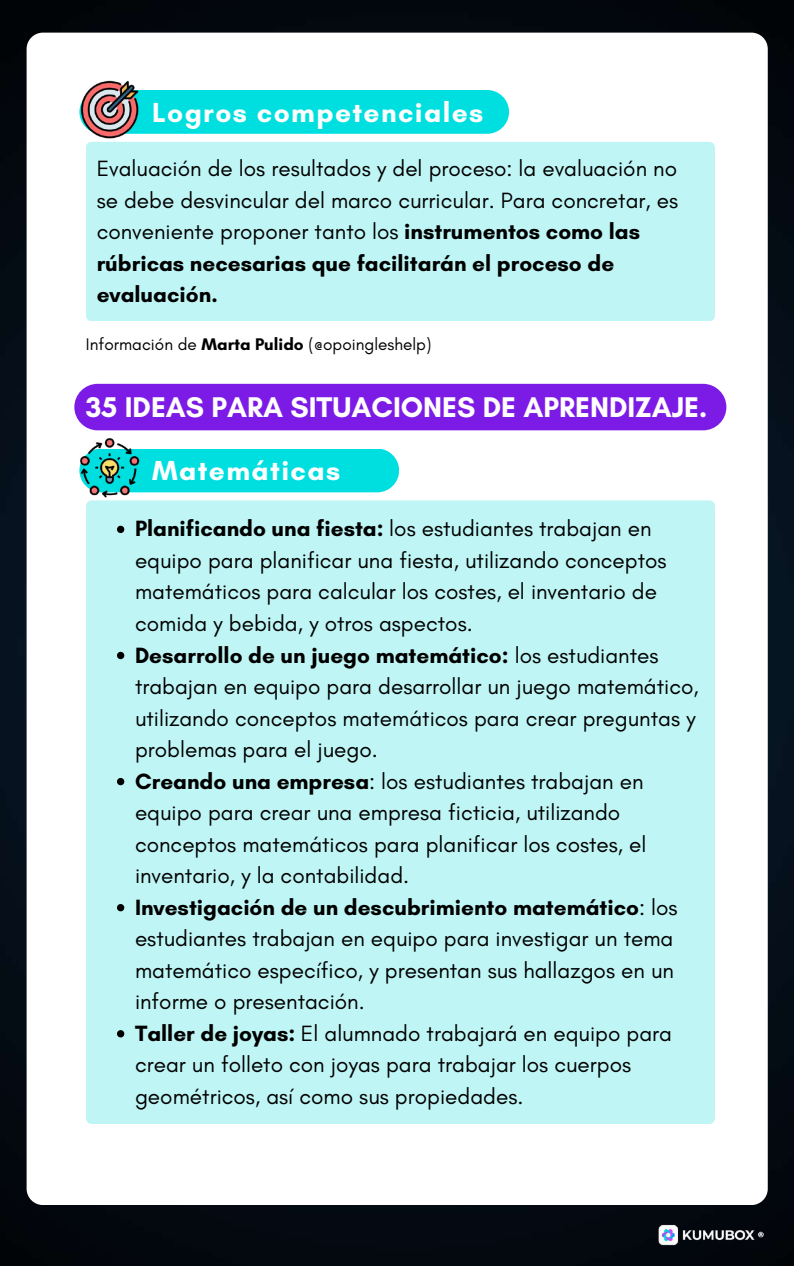
<style>
.page{position:relative;width:794px;height:1266px;background:#fff}
.page>*{position:absolute;margin:0;border:0;box-sizing:border-box;transform-origin:0 0}
.t1{font:700 29.03px "Glacial Indifference";color:#fefefe}
.t2{font:700 28.05px "Glacial Indifference";letter-spacing:.05em;color:#fefefe}
.t3{font:22.5px/31.5px "Glacial Indifference";color:#000}
.t4{font:17.17px "Glacial Indifference";color:#000}
.s1{font-weight:700}
</style>
<div class="page">
<img style="left:0;top:0;width:793px;height:1266px">
<div style="left:27px;top:33px;width:740px;height:1172px;background:#fff;border-radius:16px"></div>
<img style="left:656px;top:1221px;width:111px;height:25px">
<div style="left:79px;top:90px;width:429px;height:44px;background:#00dfdf;border-radius:22px"></div>
<img style="left:79px;top:80px;width:60px;height:59px">
<div style="left:86px;top:142px;width:628px;height:179px;background:#bff5f5;border-radius:6px"></div>
<div style="left:74px;top:384px;width:652px;height:46px;background:#7c1be6;border-radius:23px"></div>
<div style="left:79px;top:448px;width:320px;height:44px;background:#00dfdf;border-radius:22px"></div>
<img style="left:79px;top:438px;width:60px;height:59px">
<div style="left:86px;top:500px;width:628px;height:624px;background:#bff5f5;border-radius:6px"></div>
<svg style="left:117px;top:526px;width:7px;height:7px"></svg>
<svg style="left:117px;top:652px;width:7px;height:7px"></svg>
<svg style="left:117px;top:778px;width:7px;height:7px"></svg>
<svg style="left:117px;top:904px;width:7px;height:7px"></svg>
<svg style="left:117px;top:1030px;width:7px;height:7px"></svg>
<p class="t2" style="left:152px;top:95px;width:333px">Logros competenciales</p>
<p class="t3" style="left:97px;top:152px;width:582px">Evaluación de los resultados y del proceso: la evaluación no se debe desvincular del marco curricular. Para concretar, es conveniente proponer tanto los <span class="s1">instrumentos como las rúbricas necesarias que facilitarán el proceso de evaluación.</span></p>
<p class="t4" style="left:86px;top:334px;width:346px">Información de <span class="s1">Marta Pulido</span> (@opoingleshelp)</p>
<p class="t1" style="left:86px;top:390px;width:622px">35 IDEAS PARA SITUACIONES DE APRENDIZAJE.</p>
<p class="t2" style="left:152px;top:453px;width:190px">Matemáticas</p>
<p class="t3" style="left:135px;top:513px;width:565px"><span class="s1">Planificando una fiesta:</span> los estudiantes trabajan en equipo para planificar una fiesta, utilizando conceptos matemáticos para calcular los costes, el inventario de comida y bebida, y otros aspectos.<br><span class="s1">Desarrollo de un juego matemático:</span> los estudiantes trabajan en equipo para desarrollar un juego matemático, utilizando conceptos matemáticos para crear preguntas y problemas para el juego.<br><span class="s1">Creando una empresa</span>: los estudiantes trabajan en equipo para crear una empresa ficticia, utilizando conceptos matemáticos para planificar los costes, el inventario, y la contabilidad.<br><span class="s1">Investigación de un descubrimiento matemático</span>: los estudiantes trabajan en equipo para investigar un tema matemático específico, y presentan sus hallazgos en un informe o presentación.<br><span class="s1">Taller de joyas:</span> El alumnado trabajará en equipo para crear un folleto con joyas para trabajar los cuerpos geométricos, así como sus propiedades.</p>
</div>
